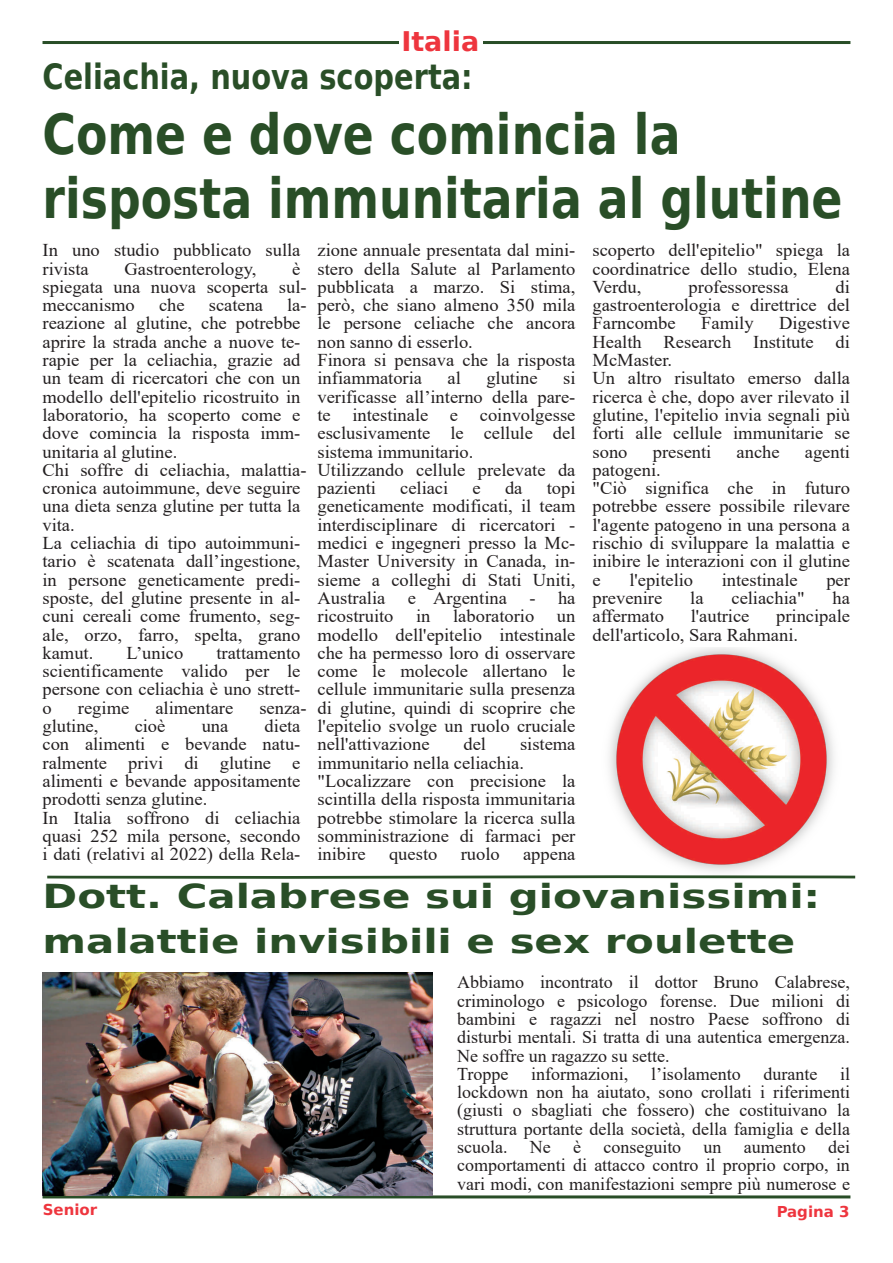
<style>
.page{position:relative;width:893px;height:1263px;background:#fff}
.page>*{position:absolute;margin:0;border:0;box-sizing:border-box;transform-origin:0 0}
.t1{font:700 55.05px/64.8px "Bitstream Vera Sans";color:#294e27;scale:.83 1}
.t2{font:700 34.65px "Bitstream Vera Sans";color:#294e27;scale:.83 1}
.t3{font:700 33px/45px "Bitstream Vera Sans";color:#294e27;scale:1.27 1}
.t4{font:700 27px "Bitstream Vera Sans";color:#ee353e}
.t5{font:18px/18.3px "Times New Roman";color:#231f20}
.t6{font:700 15px "Bitstream Vera Sans";color:#ee353e}
</style>
<div class="page">
<hr style="left:43px;top:1195px;width:807px;height:3px;background:#294e27">
<hr style="left:43px;top:41px;width:807px;height:3px;background:#294e27">
<div style="left:400px;top:30px;width:83px;height:30px;background:#fff"></div>
<img style="left:609px;top:647px;width:225px;height:225px">
<svg style="left:47px;top:875px;width:808px;height:4px;background:#6a8368"></svg>
<img style="left:43px;top:973px;width:390px;height:223px">
<h3 class="t4" style="left:401px;top:26px;width:79px">Italia</h3>
<h2 class="t2" style="left:43px;top:57px;width:520px">Celiachia, nuova scoperta:</h2>
<h1 class="t1" style="left:43px;top:102px;width:965px">Come e dove comincia la risposta immunitaria al glutine</h1>
<p class="t5" style="left:43px;top:241px;width:259px">In uno studio pubblicato sulla rivista</p>
<p class="t5" style="left:125px;top:259px;width:133px">Gastroenterology,</p>
<p class="t5" style="left:43px;top:259px;width:266px;text-indent:250px">è spiegata una nuova scoperta sul‐ meccanismo</p>
<p class="t5" style="left:43px;top:296px;width:266px;text-indent:245px">la‐ reazione al glutine, che potrebbe aprire la strada anche a nuove te&shy;rapie per la celiachia, grazie ad un team di ricercatori che con un modello dell'epitelio ricostruito in laboratorio, ha scoperto come e dove comincia la risposta imm‐ unitaria al glutine.<br>Chi soffre di celiachia, malattia‐ cronica autoimmune, deve seguire una dieta senza glutine per tutta la vita.<br>La celiachia di tipo autoimmuni‐ tario è scatenata dall’ingestione, in persone geneticamente predi&shy;sposte, del glutine presente in al‐ cuni cereali come frumento, seg‐ ale, orzo, farro, spelta, grano kamut.</p>
<p class="t5" style="left:159px;top:296px;width:27px">che</p>
<p class="t5" style="left:209px;top:296px;width:56px">scatena</p>
<p class="t5" style="left:126px;top:644px;width:58px">L’unico</p>
<p class="t5" style="left:43px;top:644px;width:259px;text-align:justify;text-indent:174px">trattamento scientificamente valido per le persone con celiachia è uno strett‐ o</p>
<p class="t5" style="left:78px;top:698px;width:53px">regime</p>
<p class="t5" style="left:155px;top:698px;width:79px">alimentare</p>
<p class="t5" style="left:259px;top:698px;width:49px">senza‐</p>
<p class="t5" style="left:43px;top:717px;width:57px">glutine,</p>
<p class="t5" style="left:135px;top:717px;width:32px">cioè</p>
<p class="t5" style="left:202px;top:717px;width:28px">una</p>
<p class="t5" style="left:43px;top:717px;width:259px;text-indent:222px">dieta con alimenti e bevande natu‐ ralmente privi di glutine e alimenti e bevande appositamente prodotti senza glutine.<br>In Italia soffrono di celiachia quasi 252 mila persone, secondo i dati (relativi al 2022) della Rela‐</p>
<p class="t5" style="left:317px;top:241px;width:259px">zione annuale presentata dal mini‐ stero della Salute al Parlamento pubblicata a marzo. Si stima, però, che siano almeno 350 mila le persone celiache che ancora non sanno di esserlo.<br>Finora si pensava che la risposta infiammatoria</p>
<p class="t5" style="left:317px;top:369px;width:259px;text-indent:246px">si verificasse all’interno della pare‐ te intestinale e coinvolgesse esclusivamente le cellule del sistema immunitario.<br>Utilizzando cellule prelevate da pazienti</p>
<p class="t5" style="left:448px;top:369px;width:15px">al</p>
<p class="t5" style="left:486px;top:369px;width:53px">glutine</p>
<p class="t5" style="left:317px;top:479px;width:259px;text-align:justify;text-indent:229px">topi geneticamente modificati, il team interdisciplinare di ricercatori - medici e ingegneri presso la Mc‐ Master University in Canada, in&shy;sieme a colleghi di Stati Uniti, Australia e Argentina - ha ricostruito</p>
<p class="t5" style="left:400px;top:479px;width:50px">celiaci</p>
<p class="t5" style="left:472px;top:479px;width:10px">e</p>
<p class="t5" style="left:505px;top:479px;width:19px">da</p>
<p class="t5" style="left:416px;top:607px;width:16px">in</p>
<p class="t5" style="left:453px;top:607px;width:83px">laboratorio</p>
<p class="t5" style="left:317px;top:607px;width:259px;text-align:justify;text-indent:239px">un modello dell'epitelio intestinale che ha permesso loro di osservare come le molecole allertano le cellule immunitarie sulla presenza di glutine, quindi di scoprire che l'epitelio svolge un ruolo cruciale nell'attivazione</p>
<p class="t5" style="left:317px;top:735px;width:259px;text-indent:202px">sistema immunitario nella celiachia. "Localizzare con precisione la scintilla della risposta immunitaria potrebbe stimolare la ricerca sulla somministrazione di farmaci per inibire</p>
<p class="t5" style="left:463px;top:735px;width:24px">del</p>
<p class="t5" style="left:389px;top:845px;width:50px">questo</p>
<p class="t5" style="left:461px;top:845px;width:41px">ruolo</p>
<p class="t5" style="left:523px;top:845px;width:54px">appena</p>
<p class="t5" style="left:592px;top:241px;width:259px;text-align:justify">scoperto dell'epitelio" spiega la coordinatrice dello studio, Elena Verdu,</p>
<p class="t5" style="left:592px;top:278px;width:259px;text-align:justify;text-indent:243px">di gastroenterologia e direttrice del Farncombe</p>
<p class="t5" style="left:688px;top:278px;width:101px">professoressa</p>
<p class="t5" style="left:592px;top:314px;width:259px;text-indent:187px">Digestive<br>Health Research Institute di<br>McMaster.<br>Un altro risultato emerso dalla ricerca è che, dopo aver rilevato il glutine, l'epitelio invia segnali più forti alle cellule immunitarie se sono</p>
<p class="t5" style="left:701px;top:314px;width:54px">Family</p>
<p class="t5" style="left:653px;top:442px;width:60px">presenti</p>
<p class="t5" style="left:736px;top:442px;width:45px">anche</p>
<p class="t5" style="left:805px;top:442px;width:47px">agenti</p>
<p class="t5" style="left:592px;top:461px;width:259px">patogeni.<br>"Ciò significa che in futuro potrebbe essere possibile rilevare l'agente patogeno in una persona a rischio di sviluppare la malattia e inibire le interazioni con il glutine e</p>
<p class="t5" style="left:629px;top:570px;width:65px">l'epitelio</p>
<p class="t5" style="left:722px;top:570px;width:77px">intestinale</p>
<p class="t5" style="left:826px;top:570px;width:25px">per</p>
<p class="t5" style="left:592px;top:589px;width:71px">prevenire</p>
<p class="t5" style="left:690px;top:589px;width:15px">la</p>
<p class="t5" style="left:731px;top:589px;width:75px">celiachia"</p>
<p class="t5" style="left:832px;top:589px;width:19px">ha</p>
<p class="t5" style="left:592px;top:607px;width:73px">affermato</p>
<p class="t5" style="left:691px;top:607px;width:60px">l'autrice</p>
<p class="t5" style="left:592px;top:607px;width:259px;text-indent:184px">principale dell'articolo, Sara Rahmani.</p>
<h3 class="t3" style="left:43px;top:874px;width:614px">Dott. Calabrese sui giovanissimi: malattie invisibili e sex roulette</h3>
<p class="t5" style="left:457px;top:973px;width:394px">Abbiamo incontrato il dottor Bruno Calabrese, criminologo e psicologo forense. Due milioni di bambini e ragazzi nel nostro Paese soffrono di disturbi mentali. Si tratta di una autentica emergenza.<br>Ne soffre un ragazzo su sette.<br>Troppe</p>
<p class="t5" style="left:457px;top:1064px;width:394px;text-align:justify;text-indent:383px">il lockdown non ha aiutato, sono crollati i riferimenti (giusti o sbagliati che fossero) che costituivano la struttura portante della società, della famiglia e della scuola. Ne è conseguito un aumento dei comportamenti di attacco contro il proprio corpo, in vari modi, con manifestazioni sempre più numerose e</p>
<p class="t5" style="left:531px;top:1064px;width:99px">informazioni,</p>
<p class="t5" style="left:651px;top:1064px;width:91px">l’isolamento</p>
<p class="t5" style="left:763px;top:1064px;width:55px">durante</p>
<p class="t6" style="left:43px;top:1201px;width:56px">Senior</p>
<p class="t6" style="left:777px;top:1203px;width:74px">Pagina 3</p>
</div>
